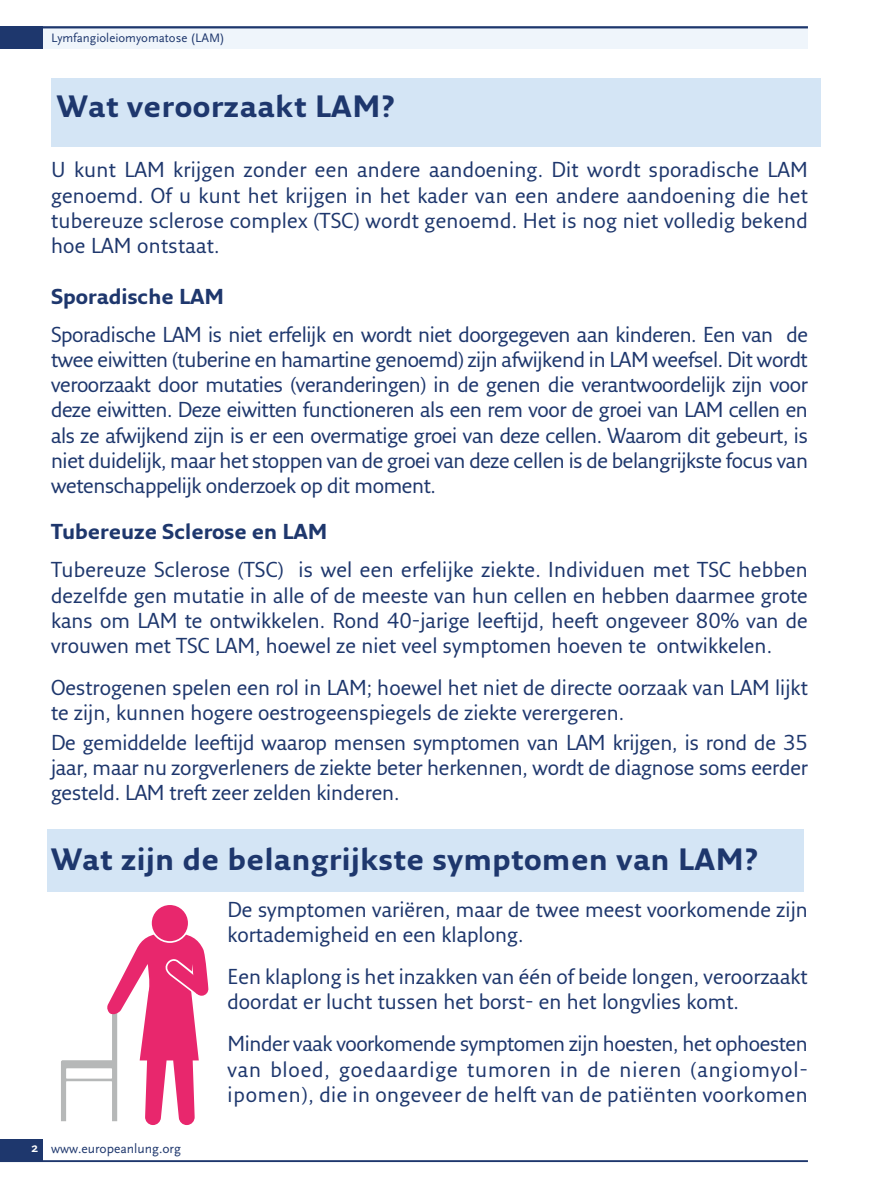
<style>
.page{position:relative;width:893px;height:1191px;background:#fff}
.page>*{position:absolute;margin:0;border:0;box-sizing:border-box;transform-origin:0 0}
.t1{font:700 30px "Fresco Sans Pro";letter-spacing:.02em;color:#1e376d}
.Paragraph_Style_2{font:21px/25.2px "Fresco Sans Pro";color:#1e376d;text-align:justify}
.Paragraph_Style_1{font:21px/25.2px "Fresco Sans Pro";letter-spacing:.02em;color:#1e376d;text-align:justify}
.Paragraph_Style_2-2{font:700 21px "Fresco Sans Pro";color:#1e376d}
.t2{font:13.5px "Scala Sans";color:#1e376d}
.t3{font:12.75px "Scala Sans";color:#1e376d}
.s1{font-weight:700;color:#fff}
</style>
<div class="page">
<div style="left:0;top:26px;width:808px;height:23px;background:#eff5fb"></div>
<div style="left:0;top:1138px;width:43px;height:23px;background:#1e376d"></div>
<div style="left:0;top:26px;width:43px;height:23px;background:#1e376d"></div>
<hr style="left:0;top:1160px;width:808px;height:2px;background:#1e376d">
<hr style="left:0;top:26px;width:808px;height:2px;background:#1e376d">
<div style="left:47px;top:829px;width:757px;height:63px;background:#d4e5f5"></div>
<svg style="left:150px;top:903px;width:40px;height:40px"></svg>
<div style="left:152px;top:905px;width:36px;height:36px;background:#e8276d;border-radius:50%"></div>
<svg style="left:61px;top:933px;width:147px;height:192px"></svg>
<div style="left:51px;top:79px;width:770px;height:68px;background:#d4e5f5"></div>
<p class="t3" style="left:51px;top:31px;width:175px">Lymfangioleiomyomatose (LAM)</p>
<p class="t1" style="left:57px;top:88px;width:339px">Wat veroorzaakt LAM?</p>
<p class="Paragraph_Style_2" style="left:51px;top:157px;width:758px">U kunt LAM krijgen zonder een andere aandoening. Dit wordt sporadische LAM genoemd. Of u kunt het krijgen in het kader van een andere aandoening die het tubereuze sclerose complex (TSC) wordt genoemd. Het is nog niet volledig bekend hoe LAM ontstaat.</p>
<p class="Paragraph_Style_2-2" style="left:51px;top:283px;width:174px">Sporadische LAM</p>
<p class="Paragraph_Style_2" style="left:51px;top:321px;width:758px">Sporadische LAM is niet erfelijk en wordt niet doorgegeven aan kinderen. Een van de twee eiwitten (tuberine en hamartine genoemd) zijn afwijkend in LAM weefsel. Dit wordt veroorzaakt door mutaties (veranderingen) in de genen die verantwoordelijk zijn voor deze eiwitten. Deze eiwitten functioneren als een rem voor de groei van LAM cellen en als ze afwijkend zijn is er een overmatige groei van deze cellen. Waarom dit gebeurt, is niet duidelijk, maar het stoppen van de groei van deze cellen is de belangrijkste focus van wetenschappelijk onderzoek op dit moment.</p>
<p class="Paragraph_Style_2-2" style="left:51px;top:519px;width:278px">Tubereuze Sclerose en LAM</p>
<p class="Paragraph_Style_2" style="left:51px;top:557px;width:758px">Tubereuze Sclerose (TSC) is wel een erfelijke ziekte. Individuen met TSC hebben dezelfde gen mutatie in alle of de meeste van hun cellen en hebben daarmee grote kans om LAM te ontwikkelen. Rond 40-jarige leeftijd, heeft ongeveer 80% van de vrouwen met TSC LAM, hoewel ze niet veel symptomen hoeven te ontwikkelen.</p>
<p class="Paragraph_Style_2" style="left:51px;top:674px;width:758px">Oestrogenen spelen een rol in LAM; hoewel het niet de directe oorzaak van LAM lijkt te zijn, kunnen hogere oestrogeenspiegels de ziekte verergeren.</p>
<p class="Paragraph_Style_2" style="left:51px;top:729px;width:758px">De gemiddelde leeftijd waarop mensen symptomen van LAM krijgen, is rond de 35 jaar, maar nu zorgverleners de ziekte beter herkennen, wordt de diagnose soms eerder gesteld. LAM treft zeer zelden kinderen.</p>
<p class="t1" style="left:51px;top:840px;width:708px">Wat zijn de belangrijkste symptomen van LAM?</p>
<p class="Paragraph_Style_2" style="left:227px;top:896px;width:582px">De symptomen variëren, maar de twee meest voorkomende zijn kortademigheid en een klaplong.</p>
<p class="Paragraph_Style_2" style="left:227px;top:963px;width:582px">Een klaplong is het inzakken van één of beide longen, veroorzaakt doordat er lucht tussen het borst- en het longvlies komt.</p>
<p class="Paragraph_Style_1" style="left:227px;top:1030px;width:582px">Minder vaak voorkomende symptomen zijn hoesten, het ophoesten van bloed, goedaardige tumoren in de nieren (angiomyol&shy;ipomen), die in ongeveer de helft van de patiënten voorkomen</p>
<p class="t2" style="left:32px;top:1141px;width:151px"><span class="s1">2</span> www.europeanlung.org</p>
</div>
